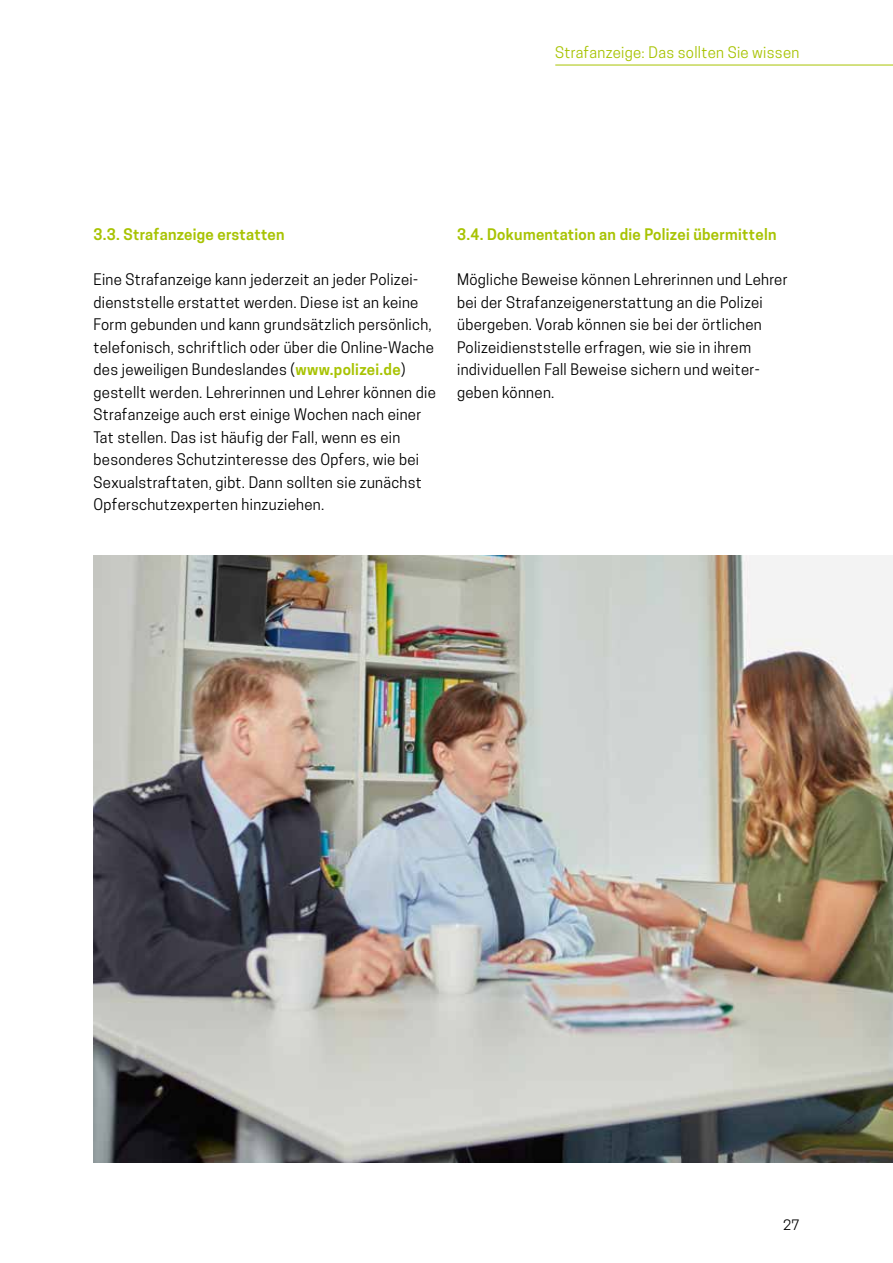
<style>
.page{position:relative;width:893px;height:1263px;background:#fff}
.page>*{position:absolute;margin:0;border:0;box-sizing:border-box;transform-origin:0 0}
.t1{font:15px/22.5px "Cooper Hewitt";letter-spacing:.02em;color:#000}
.t2{font:600 15px "Cooper Hewitt";letter-spacing:.02em;color:#a8c303}
.t3{font:15px "Cooper Hewitt";letter-spacing:.02em;color:#a8c303}
.t4{font:13.5px "Cooper Hewitt";color:#000}
.s1{font-weight:600;color:#a8c303}
</style>
<div class="page">
<hr style="left:555px;top:65px;width:338px;height:1px;background:#a8c303">
<img style="left:94px;top:555px;width:799px;height:608px">
<p class="t3" style="left:555px;top:44px;width:246px">Strafanzeige: Das sollten Sie wissen</p>
<p class="t2" style="left:94px;top:226px;width:193px">3.3. Strafanzeige erstatten</p>
<p class="t1" style="left:94px;top:268px;width:344px">Eine Strafanzeige kann jederzeit an jeder Polizei&shy;dienststelle erstattet werden. Diese ist an keine Form gebunden und kann grundsätzlich persönlich, telefonisch, schriftlich oder über die Online-Wache des jeweiligen Bundeslandes (<span class="s1">www.polizei.de</span>) gestellt werden. Lehrerinnen und Lehrer können die Strafanzeige auch erst einige Wochen nach einer Tat stellen. Das ist häufig der Fall, wenn es ein besonderes Schutzinteresse des Opfers, wie bei Sexualstraftaten, gibt. Dann sollten sie zunächst Opferschutzexperten hinzuziehen.</p>
<p class="t2" style="left:457px;top:226px;width:321px">3.4. Dokumentation an die Polizei übermitteln</p>
<p class="t1" style="left:457px;top:268px;width:332px">Mögliche Beweise können Lehrerinnen und Lehrer bei der Strafanzeigenerstattung an die Polizei übergeben. Vorab können sie bei der örtlichen Polizeidienststelle erfragen, wie sie in ihrem individuellen Fall Beweise sichern und weiter&shy;geben können.</p>
<p class="t4" style="left:783px;top:1217px;width:18px">27</p>
</div>
